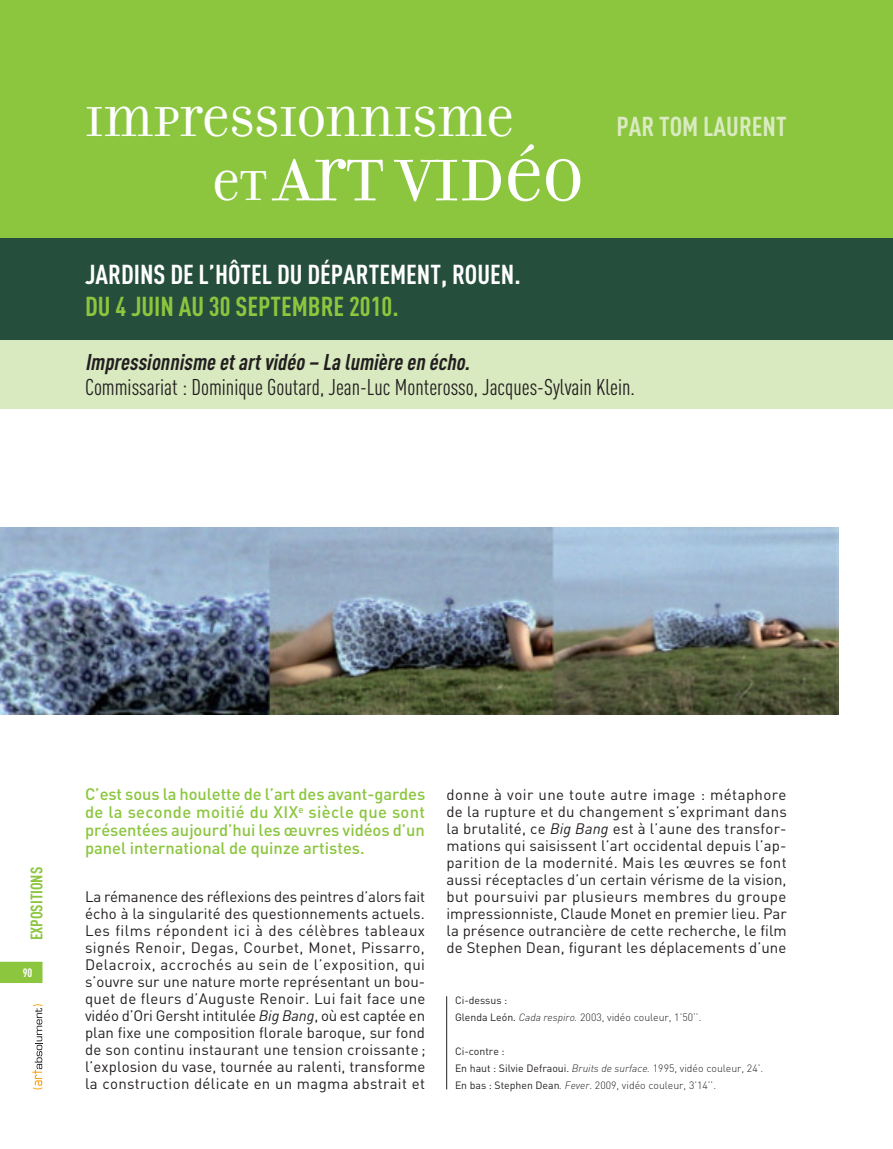
<style>
.page{position:relative;width:893px;height:1149px;background:#fff}
.page>*{position:absolute;margin:0;border:0;box-sizing:border-box;transform-origin:0 0}
.t1{font:63px "Filosofia Unicase";color:#fff}
.t2{font:45px "Filosofia Unicase";color:#fff}
.t3{font:700 27px "DIN Cond";color:#fff}
.t4{font:700 27px "DIN Cond";color:#8bc63e}
.t5{font:700 27px "DIN Cond";color:#daeac1}
.t6{font:22.5px "DIN Cond";color:#231f20}
.t7{font:italic 700 22.5px "DIN Cond";color:#231f20}
.t8{font:500 16.5px/18px "DIN";color:#8bc63e;text-align:justify}
.t9{font:700 16.5px "DIN Cond";color:#8bc63e}
.t10{font:15px/17px "DIN";letter-spacing:.005em;color:#231f20;text-align:justify}
.t11{font:700 12px "DIN Cond";color:#fff}
.t12{font:10.5px/17px "DIN";color:#231f20}
.t13{font:300 10.5px/17px "DIN";color:#231f20}
.s1{font-size:45px}
.s2{font-style:italic}
.s3{font-weight:400}
.s4{font-weight:300;font-style:italic}
.s5{font-weight:300}
</style>
<div class="page">
<div style="left:0;top:0;width:893px;height:408px;background:#8bc63e"></div>
<div style="left:0;top:238px;width:893px;height:102px;background:#264e3d"></div>
<div style="left:0;top:340px;width:893px;height:68px;background:#d9eac1"></div>
<svg style="left:0;top:961px;width:43px;height:21px"></svg>
<svg style="left:32px;top:1004px;width:11px;height:85px"></svg>
<img style="left:0;top:527px;width:839px;height:187px">
<hr style="left:446px;top:995px;width:1px;height:94px;background:#231f20">
<h2 class="t2" style="left:85px;top:94px;width:430px">IMPRESSIONNISME</h2>
<h1 class="t1" style="left:213px;top:142px;width:372px"><span class="s1">ET</span> ART VIDÉO</h1>
<h3 class="t5" style="left:616px;top:117px;width:172px">PAR TOM LAURENT</h3>
<h3 class="t3" style="left:85px;top:264px;width:437px">JARDINS DE L’HÔTEL DU DÉPARTEMENT, ROUEN.</h3>
<h3 class="t4" style="left:85px;top:297px;width:315px">DU 4 JUIN AU 30 SEPTEMBRE 2010.</h3>
<h3 class="t7" style="left:85px;top:354px;width:390px">Impressionnisme etartvidéo – La lumière en écho.</h3>
<h3 class="t6" style="left:85px;top:378px;width:551px">Commissariat : Dominique Goutard, Jean-Luc Monterosso, Jacques-Sylvain Klein.</h3>
<p class="t9" style="left:31px;top:940px;width:75px;rotate:-90deg">EXPOSITIONS</p>
<p class="t11" style="left:23px;top:968px;width:11px">90</p>
<p class="t8" style="left:85px;top:786px;width:342px">C’est sous la houlette de l’art des avant-gardes de la seconde moitié du XIX<sup>e</sup> siècle que sont présentées aujourd’hui les œuvres vidéos d’un panel international de quinze artistes.</p>
<p class="t10" style="left:85px;top:889px;width:342px">La rémanence des réflexions des peintres d’alors fait écho à la singularité des questionnements actuels.<br>Les films répondent ici à des célèbres tableaux signés Renoir, Degas, Courbet, Monet, Pissarro, Delacroix, accrochés au sein de l’exposition, qui s’ouvre sur une nature morte représentant un bou&shy;quet de fleurs d’Auguste Renoir. Lui fait face une vidéo d’Ori Gersht intitulée <span class="s2">Big Bang</span>, où est captée en plan fixe une composition florale baroque, sur fond de son continu instaurant une tension croissante ; l’explosion du vase, tournée au ralenti, transforme la construction délicate en un magma abstrait et</p>
<p class="t10" style="left:446px;top:787px;width:342px">donne à voir une toute autre image : métaphore de la rupture et du changement s’exprimant dans la brutalité, ce <span class="s2">Big Bang</span> est à l’aune des transfor&shy;mations qui saisissent l’art occidental depuis l’ap&shy;parition de la modernité. Mais les œuvres se font aussi réceptacles d’un certain vérisme de la vision, but poursuivi par plusieurs membres du groupe impressionniste, Claude Monet en premier lieu. Par la présence outrancière de cette recherche, le film de Stephen Dean, figurant les déplacements d’une</p>
<p class="t13" style="left:455px;top:992px;width:248px"><span class="s3">Ci-dessus :<br>Glenda León.</span> <span class="s2">Cada respiro.</span> 2003, vidéo couleur, 1’50’’.</p>
<p class="t12" style="left:455px;top:1043px;width:310px">Ci-contre :<br>En haut : Silvie Defraoui. <span class="s4">Bruits de surface.</span> <span class="s5">1995, vidéo couleur, 24’.<br></span>En bas : Stephen Dean<span class="s4">. Fever</span><span class="s5">. 2009, vidéo couleur, 3’14’’.</span></p>
</div>
